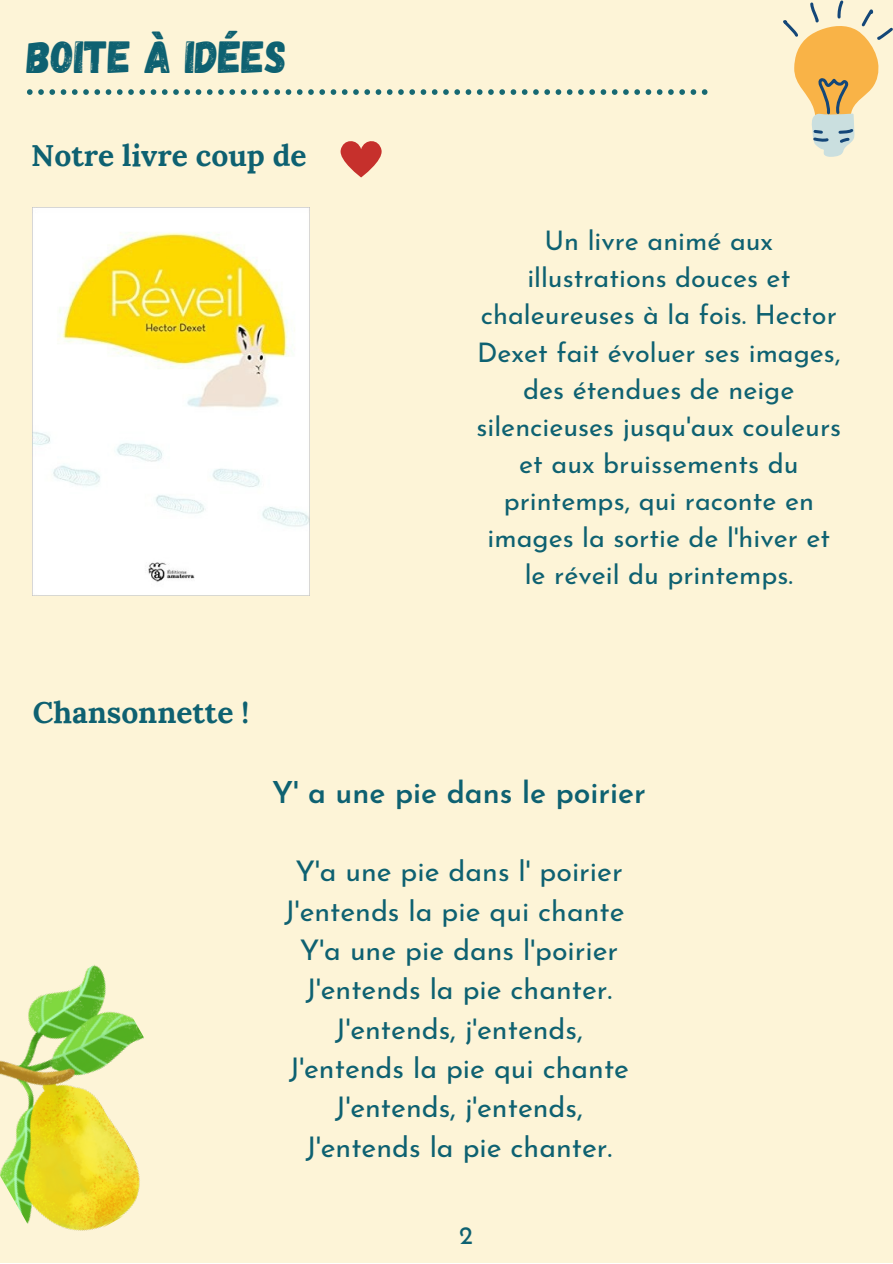
<style>
.page{position:relative;width:893px;height:1264px;background:#fff}
.page>*{position:absolute;margin:0;border:0;box-sizing:border-box;transform-origin:0 0}
.t1{font:45px "Gagalin";color:#0e6171}
.t2{font:700 30px "Lora";color:#0e6171}
.t3{font:600 30px "Josefin Sans";color:#0e6171}
.t4{font:28.5px/39.3px "Josefin Sans";color:#0e6171;text-align:center}
.t5{font:27px/37px "Josefin Sans";color:#0e6171;text-align:center}
.t6{font:25.5px "Josefin Sans";color:#0e6171}
</style>
<div class="page">
<div style="left:0;top:0;width:892px;height:1262px;background:#fdf4d7"></div>
<svg style="left:27px;top:89px;width:680px;height:6px"></svg>
<svg style="left:340px;top:141px;width:42px;height:36px"></svg>
<svg style="left:783px;top:0;width:109px;height:157px"></svg>
<img style="left:33px;top:208px;width:276px;height:388px">
<img style="left:0;top:965px;width:144px;height:266px">
<h1 class="t1" style="left:27px;top:28px;width:261px">BOITE À IDÉES</h1>
<p class="t2" style="left:31px;top:135px;width:277px">Notre livre coup de</p>
<p class="t2" style="left:33px;top:692px;width:218px">Chansonnette !</p>
<p class="t5" style="left:476px;top:225px;width:366px">Un livre animé aux illustrations douces et chaleureuses à la fois. Hector<br>Dexet fait évoluer ses images, des étendues de neige silencieuses jusqu'aux couleurs et aux bruissements du printemps, qui raconte en images la sortie de l'hiver et le réveil du printemps.</p>
<p class="t3" style="left:272px;top:780px;width:375px">Y' a une pie dans le poirier</p>
<p class="t4" style="left:284px;top:854px;width:346px">Y'a une pie dans l' poirier<br>J'entends la pie qui chante<br>Y'a une pie dans l'poirier<br>J'entends la pie chanter.<br>J'entends, j'entends,<br>J'entends la pie qui chante<br>J'entends, j'entends,<br>J'entends la pie chanter.</p>
<p class="t6" style="left:459px;top:1224px;width:15px">2</p>
</div>
